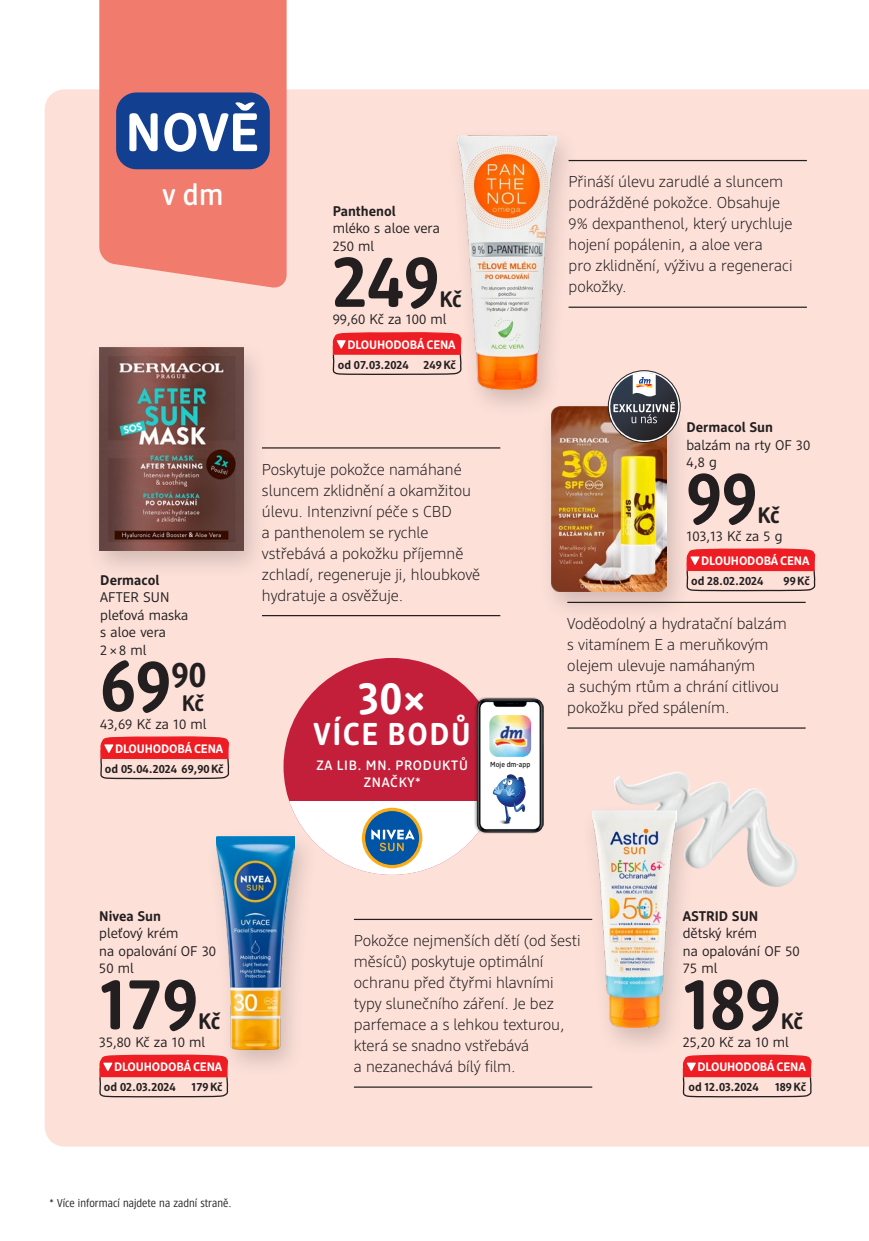
<style>
.page{position:relative;width:869px;height:1241px;background:#fff}
.page>*{position:absolute;margin:0;border:0;box-sizing:border-box;transform-origin:0 0}
.t1{font:700 72.8px "DM Brand";color:#231f20}
.t2{font:700 53.9px "DM Support";color:#fff}
.t3{font:700 45.5px "DM Brand";color:#fff}
.t4{font:700 31.5px "DM Brand";letter-spacing:.05em;color:#fff}
.t5{font:500 29.75px "DM Brand 4.4";color:#fff}
.t6{font:700 22.4px "DM Brand";letter-spacing:-.02em;color:#231f20}
.t7{font:300 15.75px/21px "DM Support";color:#231f20}
.t8{font:14px/17.5px "DM Support";color:#231f20}
.t9{font:700 14px "DM Support";color:#231f20}
.t10{font:500 13.65px/16.4px "DM Support";letter-spacing:.055em;color:#fff;text-align:center}
.t11{font:700 12.25px "DM Support";letter-spacing:-.01em;color:#fff}
.t12{font:700 11.9px "DM Support";color:#231f20}
.t13{font:11.38px "DM Intelligence";color:#231f20}
.t14{font:500 7.35px "DM Brand";color:#231f20}
</style>
<div class="page">
<div style="left:45px;top:89px;width:823px;height:1057px;background:#fde1d9"></div>
<img style="left:613px;top:771px;width:191px;height:118px">
<div style="left:538px;top:398px;width:154px;height:223px;background:#231f20;opacity:.2"></div>
<img style="left:551px;top:407px;width:115px;height:184px">
<svg style="left:605px;top:372px;width:77px;height:72px;background:#80797a"></svg>
<hr style="left:567px;top:727px;width:238px;height:1px;background:#231f20">
<hr style="left:567px;top:601px;width:238px;height:2px;background:#231f20">
<svg style="left:685px;top:547px;width:130px;height:45px;background:#ed7c7b"></svg>
<div style="left:203px;top:827px;width:116px;height:252px;background:#231f20;opacity:.2"></div>
<img style="left:216px;top:836px;width:78px;height:212px">
<svg style="left:98px;top:1053px;width:131px;height:44px;background:#ef7c7b"></svg>
<div style="left:444px;top:127px;width:137px;height:292px;background:#231f20;opacity:.2"></div>
<img style="left:457px;top:135px;width:99px;height:254px">
<hr style="left:568px;top:306px;width:238px;height:2px;background:#231f20">
<hr style="left:568px;top:160px;width:238px;height:1px;background:#231f20">
<svg style="left:332px;top:331px;width:130px;height:45px;background:#ed7c7b"></svg>
<div style="left:579px;top:802px;width:122px;height:255px;background:#231f20;opacity:.2"></div>
<img style="left:592px;top:810px;width:84px;height:217px">
<svg style="left:681px;top:1053px;width:131px;height:44px;background:#ef7c7b"></svg>
<hr style="left:354px;top:1086px;width:238px;height:1px;background:#231f20">
<hr style="left:354px;top:918px;width:238px;height:1px;background:#231f20">
<div style="left:86px;top:339px;width:183px;height:241px;background:#231f20;opacity:.2"></div>
<img style="left:99px;top:348px;width:144px;height:202px">
<hr style="left:262px;top:615px;width:238px;height:1px;background:#231f20">
<hr style="left:262px;top:447px;width:238px;height:1px;background:#231f20">
<svg style="left:99px;top:735px;width:131px;height:44px;background:#ee7b7a"></svg>
<div style="left:283px;top:657px;width:217px;height:217px;background:#c41f3a;border-radius:108px"></div>
<svg style="left:283px;top:801px;width:217px;height:73px;background:#f5efee"></svg>
<div style="left:473px;top:697px;width:70px;height:136px;background:#231f20;opacity:.25"></div>
<img style="left:476px;top:698px;width:67px;height:134px">
<svg style="left:492px;top:773px;width:33px;height:51px"></svg>
<img style="left:489px;top:715px;width:42px;height:41px">
<svg style="left:362px;top:807px;width:60px;height:61px"></svg>
<div style="left:365px;top:811px;width:54px;height:53px;background:#0154a6;border-radius:50%"></div>
<svg style="left:371px;top:829px;width:43px;height:22px"></svg>
<div style="left:99px;top:0;width:187px;height:288px;background:#f17c6d"></div>
<div style="left:116px;top:92px;width:154px;height:77px;background:#123f90;border-radius:20px"></div>
<h2 class="t2" style="left:125px;top:98px;width:135px">NOVĚ</h2>
<h3 class="t5" style="left:162px;top:175px;width:63px">v dm</h3>
<p class="t9" style="left:332px;top:202px;width:65px">Panthenol</p>
<p class="t8" style="left:332px;top:219px;width:109px">mléko s aloe vera<br>250 ml</p>
<h1 class="t1" style="left:332px;top:235px;width:108px">249</h1>
<h3 class="t6" style="left:439px;top:285px;width:24px">Kč</h3>
<p class="t8" style="left:332px;top:310px;width:115px">99,60 Kč za 100 ml</p>
<p class="t11" style="left:347px;top:336px;width:110px">DLOUHODOBÁ CENA</p>
<p class="t12" style="left:337px;top:357px;width:120px">od 07.03.2024 249Kč</p>
<p class="t9" style="left:100px;top:571px;width:61px">Dermacol</p>
<p class="t8" style="left:100px;top:588px;width:89px">AFTER SUN pleťová maska s aloe vera<br>2×8 ml</p>
<h1 class="t1" style="left:100px;top:639px;width:107px">69<sup>90</sup></h1>
<p class="t8" style="left:100px;top:714px;width:108px">43,69 Kč za 10 ml</p>
<p class="t11" style="left:115px;top:740px;width:110px">DLOUHODOBÁ CENA</p>
<p class="t12" style="left:105px;top:761px;width:120px">od 05.04.2024 69,90Kč</p>
<h3 class="t6" style="left:182px;top:688px;width:24px">Kč</h3>
<p class="t7" style="left:262px;top:458px;width:219px">Poskytuje pokožce namáhané sluncem zklidnění a okamžitou úlevu. Intenzivní péče s CBD<br>a panthenolem se rychle vstřebává a pokožku příjemně zchladí, regeneruje ji, hloubkově hydratuje a osvěžuje.</p>
<h3 class="t3" style="left:358px;top:669px;width:69px">30×</h3>
<h3 class="t4" style="left:313px;top:714px;width:158px">VÍCE BODŮ</h3>
<p class="t10" style="left:316px;top:757px;width:153px">ZA LIB. MN. PRODUKTŮ<br>ZNAČKY*</p>
<p class="t14" style="left:490px;top:759px;width:42px">Moje dm-app</p>
<p class="t7" style="left:568px;top:171px;width:225px">Přináší úlevu zarudlé a sluncem podrážděné pokožce. Obsahuje<br>9% dexpanthenol, který urychluje hojení popálenin, a aloe vera<br>pro zklidnění, výživu a regeneraci pokožky.</p>
<p class="t9" style="left:686px;top:418px;width:88px">Dermacol Sun</p>
<p class="t8" style="left:686px;top:435px;width:125px">balzám na rty OF 30<br>4,8 g</p>
<h1 class="t1" style="left:686px;top:451px;width:72px">99</h1>
<h3 class="t6" style="left:757px;top:501px;width:24px">Kč</h3>
<p class="t8" style="left:686px;top:526px;width:98px">103,13 Kč za 5 g</p>
<p class="t11" style="left:700px;top:553px;width:110px">DLOUHODOBÁ CENA</p>
<p class="t12" style="left:690px;top:573px;width:74px">od 28.02.2024</p>
<p class="t12" style="left:783px;top:573px;width:28px">99Kč</p>
<p class="t7" style="left:567px;top:612px;width:221px">Voděodolný a hydratační balzám s vitamínem E a meruňkovým olejem ulevuje namáhaným<br>a suchým rtům a chrání citlivou pokožku před spálením.</p>
<p class="t9" style="left:99px;top:906px;width:63px">Nivea Sun</p>
<p class="t8" style="left:99px;top:924px;width:118px">pleťový krém<br>na opalování OF 30<br>50 ml</p>
<h1 class="t1" style="left:99px;top:957px;width:100px">179</h1>
<h3 class="t6" style="left:198px;top:1007px;width:24px">Kč</h3>
<p class="t8" style="left:99px;top:1032px;width:107px">35,80 Kč za 10 ml</p>
<p class="t11" style="left:114px;top:1058px;width:110px">DLOUHODOBÁ CENA</p>
<p class="t12" style="left:104px;top:1079px;width:73px">od 02.03.2024</p>
<p class="t12" style="left:191px;top:1079px;width:32px">179Kč</p>
<p class="t13" style="left:50px;top:1196px;width:183px">* Více informací najdete na zadní straně.</p>
<p class="t7" style="left:354px;top:929px;width:228px">Pokožce nejmenších dětí (od šesti měsíců) poskytuje optimální ochranu před čtyřmi hlavními typy slunečního záření. Je bez parfemace a s lehkou texturou, která se snadno vstřebává<br>a nezanechává bílý film.</p>
<p class="t9" style="left:682px;top:906px;width:77px">ASTRID SUN</p>
<p class="t8" style="left:682px;top:924px;width:118px">dětský krém<br>na opalování OF 50<br>75 ml</p>
<h1 class="t1" style="left:682px;top:957px;width:99px">189</h1>
<h3 class="t6" style="left:780px;top:1007px;width:24px">Kč</h3>
<p class="t8" style="left:682px;top:1032px;width:108px">25,20 Kč za 10 ml</p>
<p class="t11" style="left:697px;top:1058px;width:110px">DLOUHODOBÁ CENA</p>
<p class="t12" style="left:688px;top:1079px;width:72px">od 12.03.2024</p>
<p class="t12" style="left:774px;top:1079px;width:32px">189Kč</p>
</div>
